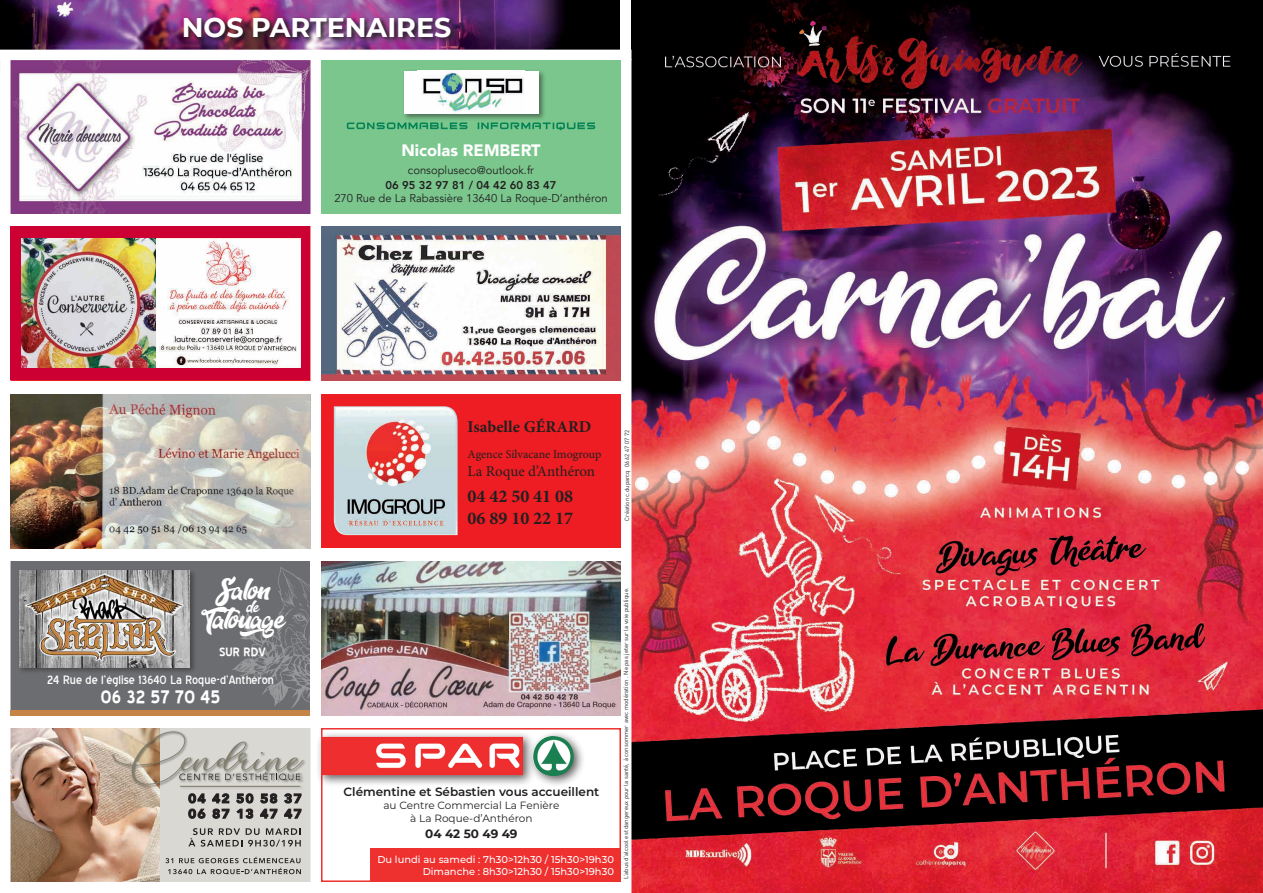
<style>
.page{position:relative;width:1263px;height:893px;background:#fff}
.page>*{position:absolute;margin:0;border:0;box-sizing:border-box;transform-origin:0 0}
.t1{font:700 27px "Montserrat";color:#fff}
.t2{font:26.55px "Dopestyle";color:#fff}
.t3{font:700 22.5px "Blue Highway";color:#fff}
.t4{font:700 18px "Minion Pro";color:#231f20}
.t5{font:700 16.5px "Minion Pro";color:#231f20}
.t6{font:900 16.5px "Avenir";color:#fff}
.t7{font:15px "Blue Highway";color:#fff}
.t8{font:15px "Minion Pro";color:#231f20}
.t9{font:700 15px "Blue Highway";color:#fff}
.t10{font:14.85px "Dopestyle";color:#fff}
.t11{font:600 12px "Montserrat";color:#231f20}
.t12{font:12px "Minion Pro";letter-spacing:-.005em;color:#231f20}
.t13{font:700 12px "Montserrat";color:#231f20}
.t14{font:11.25px "Avenir";color:#231f20}
.t15{font:800 11.25px "Avenir";color:#231f20}
.t16{font:10.5px "Montserrat";color:#231f20}
.t17{font:500 9.9px "Montserrat";color:#fff}
.t18{font:6px "DIN";color:#231f20}
</style>
<div class="page">
<img style="left:631px;top:0;width:632px;height:893px">
<img style="left:0;top:0;width:619px;height:50px">
<div style="left:11px;top:561px;width:299px;height:154px;background:#6c6d70"></div>
<img style="left:253px;top:567px;width:31px;height:75px">
<div style="left:321px;top:728px;width:300px;height:154px;background:#fff;border:2px solid #ee302f"></div>
<div style="left:371px;top:849px;width:250px;height:33px;background:#ee302f"></div>
<img style="left:182px;top:16px;width:276px;height:28px">
<img style="left:321px;top:226px;width:300px;height:154px">
<div style="left:314px;top:394px;width:315px;height:154px;background:#ee1d23"></div>
<img style="left:334px;top:406px;width:124px;height:129px">
<img style="left:11px;top:60px;width:299px;height:153px">
<div style="left:159px;top:728px;width:151px;height:154px;background:#d9d8d2"></div>
<img style="left:11px;top:728px;width:149px;height:154px">
<svg style="left:260px;top:793px;width:17px;height:10px"></svg>
<svg style="left:284px;top:793px;width:17px;height:10px"></svg>
<svg style="left:188px;top:793px;width:18px;height:26px"></svg>
<svg style="left:212px;top:793px;width:17px;height:26px"></svg>
<svg style="left:236px;top:793px;width:18px;height:26px"></svg>
<svg style="left:260px;top:809px;width:17px;height:10px"></svg>
<svg style="left:284px;top:809px;width:17px;height:10px"></svg>
<svg style="left:188px;top:828px;width:113px;height:19px"></svg>
<img style="left:111px;top:729px;width:194px;height:60px">
<svg style="left:113px;top:731px;width:190px;height:54px"></svg>
<hr style="left:180px;top:786px;width:120px;height:1px;background:#807d6a">
<svg style="left:165px;top:857px;width:136px;height:17px"></svg>
<div style="left:310px;top:52px;width:11px;height:841px;background:#fff"></div>
<div style="left:621px;top:59px;width:10px;height:834px;background:#fff"></div>
<div style="left:316px;top:730px;width:269px;height:58px;background:#231f20;opacity:.75"></div>
<img style="left:322px;top:736px;width:252px;height:40px">
<div style="left:321px;top:60px;width:300px;height:153px;background:#7ac68d"></div>
<svg style="left:347px;top:122px;width:248px;height:8px"></svg>
<div style="left:402px;top:69px;width:144px;height:52px;background:#231f20;opacity:.5"></div>
<div style="left:404px;top:71px;width:134px;height:42px;background:#fff"></div>
<img style="left:422px;top:72px;width:102px;height:40px">
<img style="left:321px;top:561px;width:300px;height:155px">
<div style="left:17px;top:569px;width:180px;height:105px;background:#231f20;opacity:.5"></div>
<img style="left:19px;top:570px;width:170px;height:97px">
<div style="left:11px;top:711px;width:299px;height:5px;background:#c68444"></div>
<div style="left:10px;top:226px;width:300px;height:154px;background:#c03"></div>
<img style="left:21px;top:239px;width:136px;height:128px">
<svg style="left:157px;top:239px;width:143px;height:128px;background:#efe9e8"></svg>
<img style="left:11px;top:394px;width:299px;height:154px">
<p class="t1" style="left:182px;top:7px;width:271px">NOS PARTENAIRES</p>
<p class="t6" style="left:401px;top:137px;width:141px">Nicolas REMBERT</p>
<p class="t14" style="left:408px;top:163px;width:128px">consopluseco@outlook.fr</p>
<p class="t15" style="left:386px;top:176px;width:172px">06 95 32 97 81 / 04 42 60 83 47</p>
<p class="t14" style="left:334px;top:192px;width:275px">270 Rue de La Rabassière 13640 La Roque-D’anthéron</p>
<p class="t2" style="left:215px;top:569px;width:56px">Salon</p>
<p class="t10" style="left:246px;top:595px;width:14px">de</p>
<p class="t2" style="left:200px;top:599px;width:98px">Tatouage</p>
<p class="t9" style="left:219px;top:645px;width:48px">SUR RDV</p>
<p class="t7" style="left:47px;top:673px;width:228px">24 Rue de l’église 13640 La Roque-d’Anthéron</p>
<p class="t3" style="left:101px;top:686px;width:121px">06 32 57 70 45</p>
<p class="t5" style="left:467px;top:415px;width:125px">Isabelle GÉRARD</p>
<p class="t12" style="left:467px;top:446px;width:135px">Agence Silvacane Imogroup</p>
<p class="t8" style="left:467px;top:461px;width:129px">La Roque d’Anthéron</p>
<p class="t4" style="left:467px;top:484px;width:107px">04 42 50 41 08</p>
<p class="t4" style="left:467px;top:505px;width:107px">06 89 10 22 17</p>
<p class="t18" style="left:623px;top:521px;width:92px;rotate:-90deg">Création c.duparcq 06 62 47 07 72</p>
<p class="t11" style="left:343px;top:783px;width:257px">Clémentine et Sébastien vous accueillent</p>
<p class="t16" style="left:383px;top:798px;width:177px">au Centre Commercial La Fenière</p>
<p class="t16" style="left:410px;top:811px;width:124px">à La Roque-d’Anthéron</p>
<p class="t13" style="left:425px;top:825px;width:94px">04 42 50 49 49</p>
<p class="t17" style="left:377px;top:852px;width:238px">Du lundi au samedi : 7h30&gt;12h30 / 15h30&gt;19h30</p>
<p class="t17" style="left:423px;top:864px;width:193px">Dimanche : 8h30&gt;12h30 / 15h30&gt;19h30</p>
<p class="t18" style="left:622px;top:879px;width:293px;rotate:-90deg">L’abus d’alcool est dangereux pour la santé, à consommer avec modération . Ne pas jeter sur la voie publique.</p>
</div>
